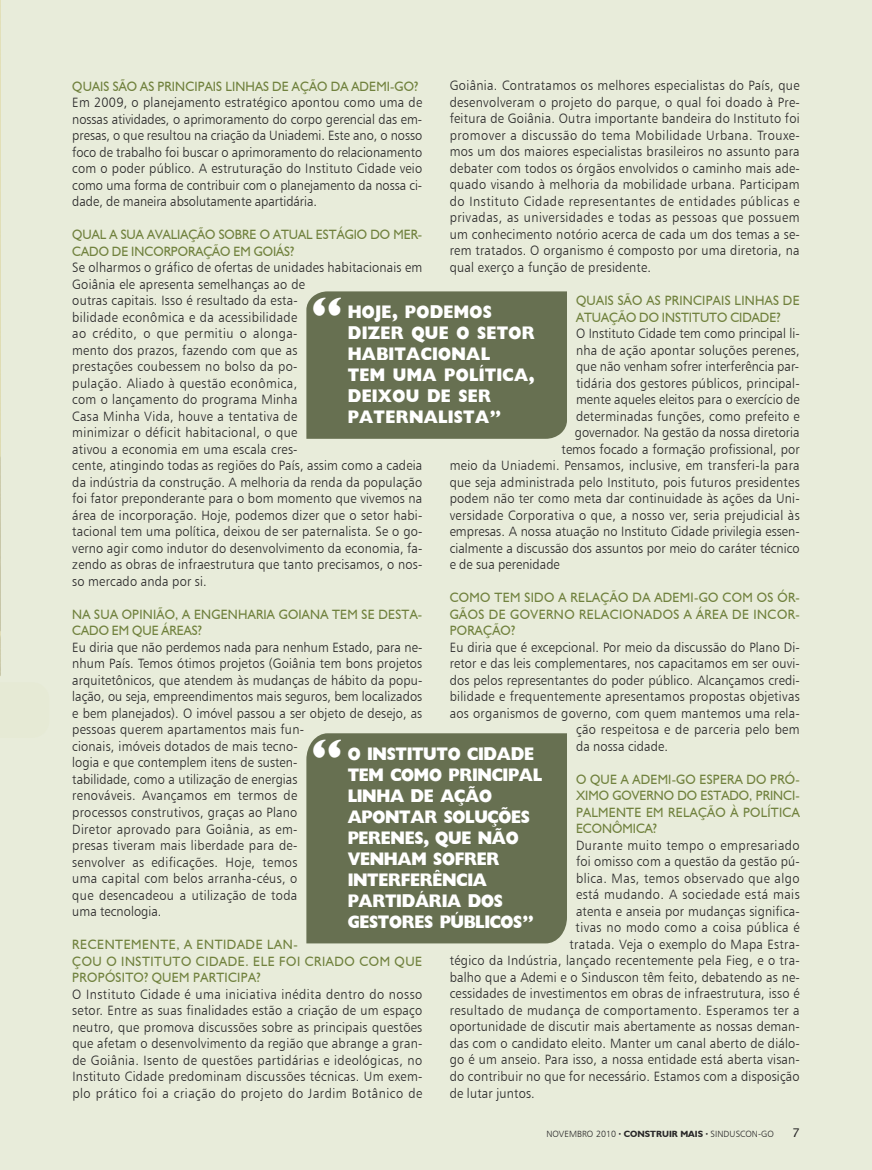
<style>
.page{position:relative;width:872px;height:1170px;background:#fff}
.page>*{position:absolute;margin:0;border:0;box-sizing:border-box;transform-origin:0 0}
.t1{font:800 50.55px "Giligan";color:#fff;scale:.96 1}
.t2{font:800 19.5px/21px "Giligan";letter-spacing:-.035em;color:#fff;scale:.88 1}
.t3{font:800 19.5px/21px "Giligan";color:#fff;scale:.88 1}
.t4{font:13.5px/16.5px "Humanist 777 BT Light B";letter-spacing:.015em;color:#272627;text-align:justify;scale:.95 1}
.t5{font:13.5px/16.5px "Humanist 521 BT";letter-spacing:.02em;color:#70813d;scale:.95 1}
.t6{font:13.5px "Humanist 777 BT Light B";letter-spacing:.035em;color:#272627;scale:.95 1}
.t7{font:13.5px/16.5px "Humanist 521 BT";letter-spacing:.045em;color:#70813d;scale:.95 1}
.t8{font:13.5px/16.5px "Humanist 521 BT";color:#70813d;scale:.95 1}
.t9{font:12px "Lucida Grande";color:#272627}
.t10{font:9px "Humanist 777 BT Light B";letter-spacing:.005em;color:#272627}
.s1{font-family:"Humanist 521 BT";font-weight:700}
</style>
<div class="page">
<div style="left:0;top:0;width:872px;height:1169px;background:#e8ecda"></div>
<div style="left:306px;top:291px;width:261px;height:148px;background:#677051"></div>
<svg style="left:0;top:0;width:1px;height:676px"></svg>
<div style="left:306px;top:733px;width:261px;height:210px;background:#677051"></div>
<p class="t5" style="left:72px;top:77px;width:366px">QUAIS SÃO AS PRINCIPAIS LINHAS DE AÇÃO DA ADEMI-GO?</p>
<p class="t4" style="left:72px;top:94px;width:370px">Em 2009, o planejamento estratégico apontou como uma de nossas atividades, o aprimoramento do corpo gerencial das em&shy;presas, o que resultou na criação da Uniademi. Este ano, o nosso foco de trabalho foi buscar o aprimoramento do relacionamento com o poder público. A estruturação do Instituto Cidade veio como uma forma de contribuir com o planejamento da nossa ci&shy;dade, de maneira absolutamente apartidária.</p>
<p class="t8" style="left:72px;top:226px;width:370px">QUAL A SUA AVALIAÇÃO SOBRE O ATUAL ESTÁGIO DO MER-<br>CADO DE INCORPORAÇÃO EM GOIÁS?</p>
<p class="t4" style="left:72px;top:259px;width:370px;text-align:left">Se olharmos o gráfico de ofertas de unidades habitacionais em Goiânia ele apresenta semelhanças ao de<br>outras capitais. Isso é resultado da esta-<br>bilidade econômica e da acessibilidade<br>ao crédito, o que permitiu o alonga-<br>mento dos prazos, fazendo com que as<br>prestações coubessem no bolso da po-<br>pulação. Aliado à questão econômica,<br>com o lançamento do programa Minha<br>Casa Minha Vida, houve a tentativa de<br>minimizar o déficit habitacional, o que<br>ativou a economia em uma escala cres-<br>cente, atingindo todas as regiões do País, assim como a cadeia da indústria da construção. A melhoria da renda da população foi fator preponderante para o bom momento que vivemos na área de incorporação. Hoje, podemos dizer que o setor habi&shy;tacional tem uma política, deixou de ser paternalista. Se o go&shy;verno agir como indutor do desenvolvimento da economia, fa&shy;zendo as obras de infraestrutura que tanto precisamos, o nos&shy;so mercado anda por si.</p>
<p class="t5" style="left:72px;top:605px;width:370px">NA SUA OPINIÃO, A ENGENHARIA GOIANA TEM SE DESTA-<br>CADO EM QUE ÁREAS?</p>
<p class="t4" style="left:72px;top:638px;width:370px;text-align:left">Eu diria que não perdemos nada para nenhum Estado, para ne&shy;nhum País. Temos ótimos projetos (Goiânia tem bons projetos arquitetônicos, que atendem às mudanças de hábito da popu&shy;lação, ou seja, empreendimentos mais seguros, bem localizados e bem planejados). O imóvel passou a ser objeto de desejo, as pessoas querem apartamentos mais fun-<br>cionais, imóveis dotados de mais tecno-<br>logia e que contemplem itens de susten-<br>tabilidade, como a utilização de energias<br>renováveis. Avançamos em termos de<br>processos construtivos, graças ao Plano<br>Diretor aprovado para Goiânia, as em-<br>presas tiveram mais liberdade para de-<br>senvolver as edificações. Hoje, temos<br>uma capital com belos arranha-céus, o<br>que desencadeou a utilização de toda<br>uma tecnologia.</p>
<p class="t7" style="left:72px;top:935px;width:370px">RECENTEMENTE, A ENTIDADE LAN-<br>ÇOU O INSTITUTO CIDADE. ELE FOI CRIADO COM QUE<br>PROPÓSITO? QUEM PARTICIPA?</p>
<p class="t4" style="left:72px;top:985px;width:370px">O Instituto Cidade é uma iniciativa inédita dentro do nosso setor. Entre as suas finalidades estão a criação de um espaço neutro, que promova discussões sobre as principais questões que afetam o desenvolvimento da região que abrange a gran&shy;de Goiânia. Isento de questões partidárias e ideológicas, no Instituto Cidade predominam discussões técnicas. Um exem&shy;plo prático foi a criação do projeto do Jardim Botânico de</p>
<p class="t4" style="left:450px;top:77px;width:370px">Goiânia. Contratamos os melhores especialistas do País, que desenvolveram o projeto do parque, o qual foi doado à Pre&shy;feitura de Goiânia. Outra importante bandeira do Instituto foi promover a discussão do tema Mobilidade Urbana. Trouxe&shy;mos um dos maiores especialistas brasileiros no assunto para debater com todos os órgãos envolvidos o caminho mais ade&shy;quado visando à melhoria da mobilidade urbana. Participam do Instituto Cidade representantes de entidades públicas e privadas, as universidades e todas as pessoas que possuem um conhecimento notório acerca de cada um dos temas a se&shy;rem tratados. O organismo é composto por uma diretoria, na qual exerço a função de presidente.</p>
<p class="t5" style="left:576px;top:292px;width:237px">QUAIS SÃO AS PRINCIPAIS LINHAS DE<br>ATUAÇÃO DO INSTITUTO CIDADE?</p>
<p class="t4" style="left:576px;top:325px;width:237px">O Instituto Cidade tem como principal li-</p>
<p class="t4" style="left:576px;top:341px;width:237px">nha de ação apontar soluções perenes,</p>
<p class="t4" style="left:576px;top:358px;width:236px">que não venham sofrer interferência par-</p>
<p class="t4" style="left:576px;top:374px;width:237px">tidária dos gestores públicos, principal-</p>
<p class="t4" style="left:576px;top:391px;width:237px">mente aqueles eleitos para o exercício de</p>
<p class="t4" style="left:576px;top:407px;width:237px">determinadas funções, como prefeito e</p>
<p class="t4" style="left:575px;top:424px;width:238px">governador. Na gestão da nossa diretoria</p>
<p class="t4" style="left:561px;top:440px;width:252px">temos focado a formação profissional, por</p>
<p class="t4" style="left:450px;top:457px;width:370px">meio da Uniademi. Pensamos, inclusive, em transferi-la para</p>
<p class="t4" style="left:450px;top:473px;width:370px">que seja administrada pelo Instituto, pois futuros presidentes</p>
<p class="t4" style="left:450px;top:490px;width:370px">podem não ter como meta dar continuidade às ações da Uni-</p>
<p class="t4" style="left:450px;top:506px;width:370px">versidade Corporativa o que, a nosso ver, seria prejudicial às</p>
<p class="t4" style="left:450px;top:523px;width:370px">empresas. A nossa atuação no Instituto Cidade privilegia essen-</p>
<p class="t4" style="left:450px;top:539px;width:370px">cialmente a discussão dos assuntos por meio do caráter técnico</p>
<p class="t4" style="left:450px;top:556px;width:117px">e de sua perenidade</p>
<p class="t5" style="left:450px;top:589px;width:370px;text-align:justify">COMO TEM SIDO A RELAÇÃO DA ADEMI-GO COM OS ÓR-GÃOS DE GOVERNO RELACIONADOS A ÁREA DE INCOR-PORAÇÃO?</p>
<p class="t4" style="left:450px;top:638px;width:370px">Eu diria que é excepcional. Por meio da discussão do Plano Di-</p>
<p class="t4" style="left:450px;top:655px;width:370px">retor e das leis complementares, nos capacitamos em ser ouvi-</p>
<p class="t4" style="left:450px;top:671px;width:370px">dos pelos representantes do poder público. Alcançamos credi-</p>
<p class="t4" style="left:450px;top:688px;width:370px">bilidade e frequentemente apresentamos propostas objetivas</p>
<p class="t4" style="left:450px;top:704px;width:370px">aos organismos de governo, com quem mantemos uma rela-</p>
<p class="t4" style="left:576px;top:721px;width:237px">ção respeitosa e de parceria pelo bem</p>
<p class="t4" style="left:576px;top:737px;width:98px">da nossa cidade.</p>
<p class="t5" style="left:576px;top:770px;width:237px;text-align:justify">O QUE A ADEMI-GO ESPERA DO PRÓ-XIMO GOVERNO DO ESTADO, PRINCI-PALMENTE EM RELAÇÃO À POLÍTICA ECONÔMICA?</p>
<p class="t6" style="left:576px;top:836px;width:237px">Durante muito tempo o empresariado</p>
<p class="t4" style="left:576px;top:853px;width:237px">foi omisso com a questão da gestão pú-</p>
<p class="t6" style="left:576px;top:869px;width:237px">blica. Mas, temos observado que algo</p>
<p class="t6" style="left:576px;top:886px;width:237px">está mudando. A sociedade está mais</p>
<p class="t4" style="left:576px;top:902px;width:237px">atenta e anseia por mudanças significa-</p>
<p class="t6" style="left:575px;top:919px;width:237px">tivas no modo como a coisa pública é</p>
<p class="t4" style="left:569px;top:935px;width:244px">tratada. Veja o exemplo do Mapa Estra-</p>
<p class="t4" style="left:450px;top:952px;width:370px">tégico da Indústria, lançado recentemente pela Fieg, e o tra-</p>
<p class="t4" style="left:450px;top:968px;width:370px">balho que a Ademi e o Sinduscon têm feito, debatendo as ne-</p>
<p class="t4" style="left:450px;top:985px;width:370px">cessidades de investimentos em obras de infraestrutura, isso é</p>
<p class="t6" style="left:450px;top:1001px;width:370px">resultado de mudança de comportamento. Esperamos ter a</p>
<p class="t4" style="left:450px;top:1018px;width:370px">oportunidade de discutir mais abertamente as nossas deman-</p>
<p class="t4" style="left:450px;top:1034px;width:370px">das com o candidato eleito. Manter um canal aberto de diálo-</p>
<p class="t4" style="left:450px;top:1051px;width:370px">go é um anseio. Para isso, a nossa entidade está aberta visan-</p>
<p class="t4" style="left:450px;top:1067px;width:370px">do contribuir no que for necessário. Estamos com a disposição</p>
<p class="t4" style="left:450px;top:1084px;width:91px">de lutar juntos.</p>
<p class="t10" style="left:546px;top:1128px;width:229px">NOVEMBRO 2010 ● <span class="s1">CONSTRUIR MAIS</span> ● SINDUSCON-GO</p>
<p class="t9" style="left:792px;top:1125px;width:9px">7</p>
<h1 class="t1" style="left:311px;top:285px;width:36px">“</h1>
<h2 class="t3" style="left:348px;top:301px;width:214px">HOJE, PODEMOS<br>DIZER QUE O SETOR<br>HABITACIONAL<br>TEM UMA POLÍTICA,<br>DEIXOU DE SER<br>PATERNALISTA”</h2>
<h1 class="t1" style="left:311px;top:726px;width:36px">“</h1>
<h2 class="t2" style="left:348px;top:742px;width:223px">O INSTITUTO CIDADE<br>TEM COMO PRINCIPAL<br>LINHA DE AÇÃO<br>APONTAR SOLUÇÕES<br>PERENES, QUE NÃO<br>VENHAM SOFRER<br>INTERFERÊNCIA<br>PARTIDÁRIA DOS<br>GESTORES PÚBLICOS”</h2>
</div>
